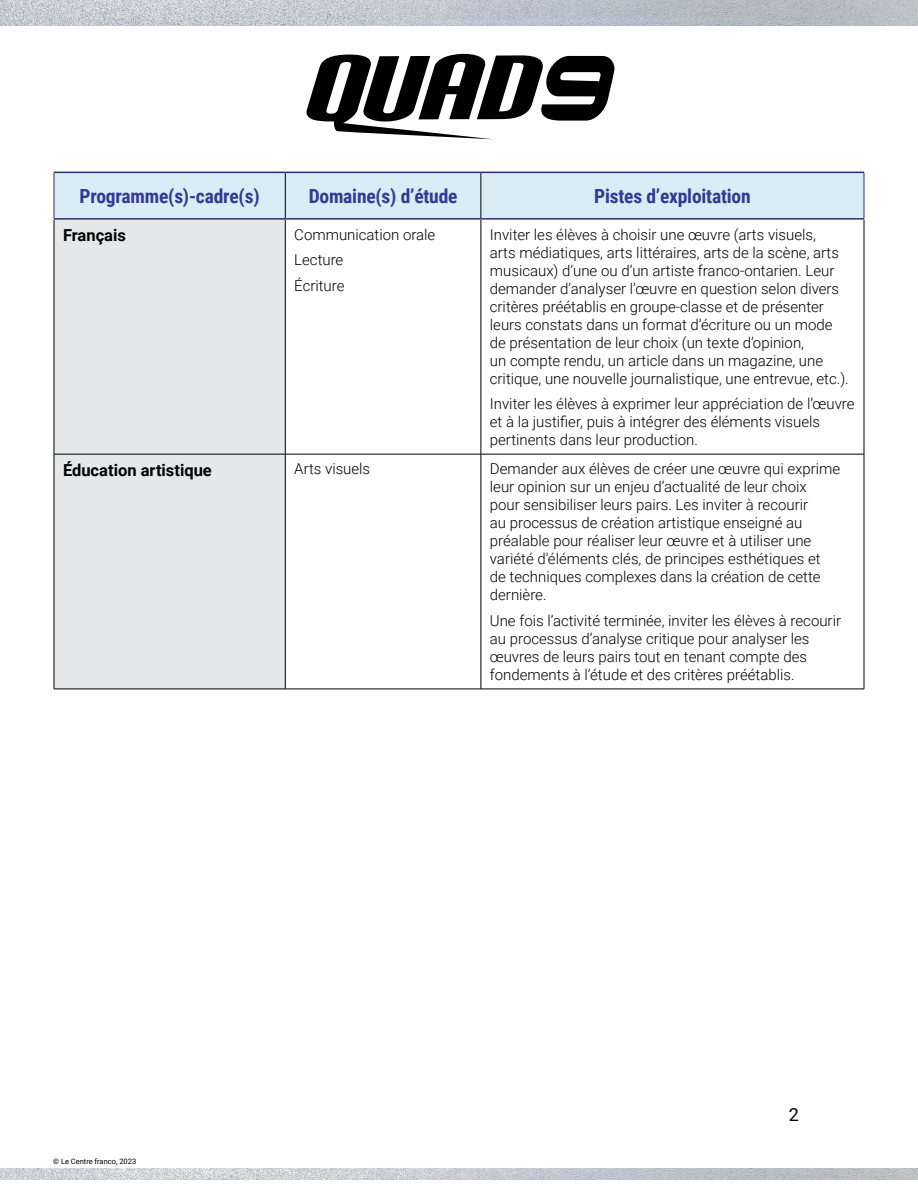
<style>
.page{position:relative;width:918px;height:1188px;background:#fff}
.page>*{position:absolute;margin:0;border:0;box-sizing:border-box;transform-origin:0 0}
.H4-feuillet-programme{font:700 19.5px "Roboto Condensed";letter-spacing:-.01em;color:#303b95}
.t1{font:18px "Roboto";color:#000}
.P__tableau{font:700 16.5px "Roboto";color:#000}
.P__tableau-2{font:300 15px/18px "Roboto";color:#000}
.t2{font:7.5px "Roboto";color:#000}
</style>
<div class="page">
<svg style="left:306px;top:54px;width:309px;height:85px"></svg>
<img style="left:0;top:0;width:918px;height:26px">
<img style="left:0;top:1169px;width:918px;height:10px">
<div style="left:55px;top:173px;width:809px;height:45px;background:#daecf5"></div>
<div style="left:55px;top:220px;width:230px;height:469px;background:#e6e7e8"></div>
<hr style="left:285px;top:220px;width:1px;height:234px;background:#000">
<hr style="left:481px;top:220px;width:1px;height:234px;background:#000">
<hr style="left:54px;top:454px;width:231px;height:1px;background:#000">
<hr style="left:285px;top:454px;width:196px;height:1px;background:#000">
<hr style="left:285px;top:454px;width:1px;height:235px;background:#000">
<hr style="left:481px;top:454px;width:383px;height:1px;background:#000">
<hr style="left:481px;top:454px;width:1px;height:235px;background:#000">
<hr style="left:54px;top:689px;width:231px;height:1px;background:#000">
<hr style="left:285px;top:689px;width:196px;height:1px;background:#000">
<hr style="left:481px;top:689px;width:383px;height:1px;background:#000">
<hr style="left:54px;top:220px;width:1px;height:234px;background:#000">
<hr style="left:864px;top:220px;width:1px;height:234px;background:#000">
<hr style="left:54px;top:454px;width:1px;height:235px;background:#000">
<hr style="left:864px;top:454px;width:1px;height:235px;background:#000">
<hr style="left:54px;top:173px;width:1px;height:45px;background:#2a2f6e">
<hr style="left:864px;top:173px;width:1px;height:45px;background:#2a2f6e">
<hr style="left:54px;top:172px;width:231px;height:1px;background:#2a2f6e">
<hr style="left:285px;top:172px;width:196px;height:1px;background:#2a2f6e">
<hr style="left:481px;top:172px;width:383px;height:1px;background:#2a2f6e">
<hr style="left:285px;top:173px;width:1px;height:45px;background:#000">
<hr style="left:481px;top:173px;width:1px;height:45px;background:#000">
<hr style="left:54px;top:218px;width:231px;height:2px;background:#2a2f6e">
<hr style="left:285px;top:218px;width:196px;height:2px;background:#2a2f6e">
<hr style="left:481px;top:218px;width:383px;height:2px;background:#2a2f6e">
<h4 class="H4-feuillet-programme" style="left:80px;top:182px;width:182px">Programme(s)-cadre(s)</h4>
<h4 class="H4-feuillet-programme" style="left:309px;top:182px;width:150px">Domaine(s) d’étude</h4>
<h4 class="H4-feuillet-programme" style="left:594px;top:182px;width:158px">Pistes d’exploitation</h4>
<p class="P__tableau" style="left:63px;top:223px;width:64px">Français</p>
<p class="P__tableau-2" style="left:294px;top:225px;width:143px">Communication orale</p>
<p class="P__tableau-2" style="left:294px;top:250px;width:51px">Lecture</p>
<p class="P__tableau-2" style="left:294px;top:276px;width:52px">Écriture</p>
<p class="P__tableau-2" style="left:490px;top:225px;width:361px">Inviter les élèves à choisir une œuvre (arts visuels,<br>arts médiatiques, arts littéraires, arts de la scène, arts musicaux) d’une ou d’un artiste franco-ontarien. Leur demander d’analyser l’œuvre en question selon divers critères préétablis en groupe-classe et de présenter leurs constats dans un format d’écriture ou un mode de présentation de leur choix (un texte d’opinion,<br>un compte rendu, un article dans un magazine, une critique, une nouvelle journalistique, une entrevue, etc.).</p>
<p class="P__tableau-2" style="left:490px;top:394px;width:366px">Inviter les élèves à exprimer leur appréciation de l’œuvre et à la justifier, puis à intégrer des éléments visuels pertinents dans leur production.</p>
<p class="P__tableau" style="left:63px;top:458px;width:150px">Éducation artistique</p>
<p class="P__tableau-2" style="left:294px;top:460px;width:77px">Arts visuels</p>
<p class="P__tableau-2" style="left:490px;top:460px;width:352px">Demander aux élèves de créer une œuvre qui exprime leur opinion sur un enjeu d’actualité de leur choix pour sensibiliser leurs pairs. Les inviter à recourir<br>au processus de création artistique enseigné au préalable pour réaliser leur œuvre et à utiliser une variété d’éléments clés, de principes esthétiques et de techniques complexes dans la création de cette dernière.</p>
<p class="P__tableau-2" style="left:490px;top:611px;width:353px">Une fois l’activité terminée, inviter les élèves à recourir au processus d’analyse critique pour analyser les œuvres de leurs pairs tout en tenant compte des fondements à l’étude et des critères préétablis.</p>
<p class="t2" style="left:53px;top:1156px;width:84px">© Le Centre franco, 2023</p>
<p class="t1" style="left:789px;top:1102px;width:12px">2</p>
</div>
